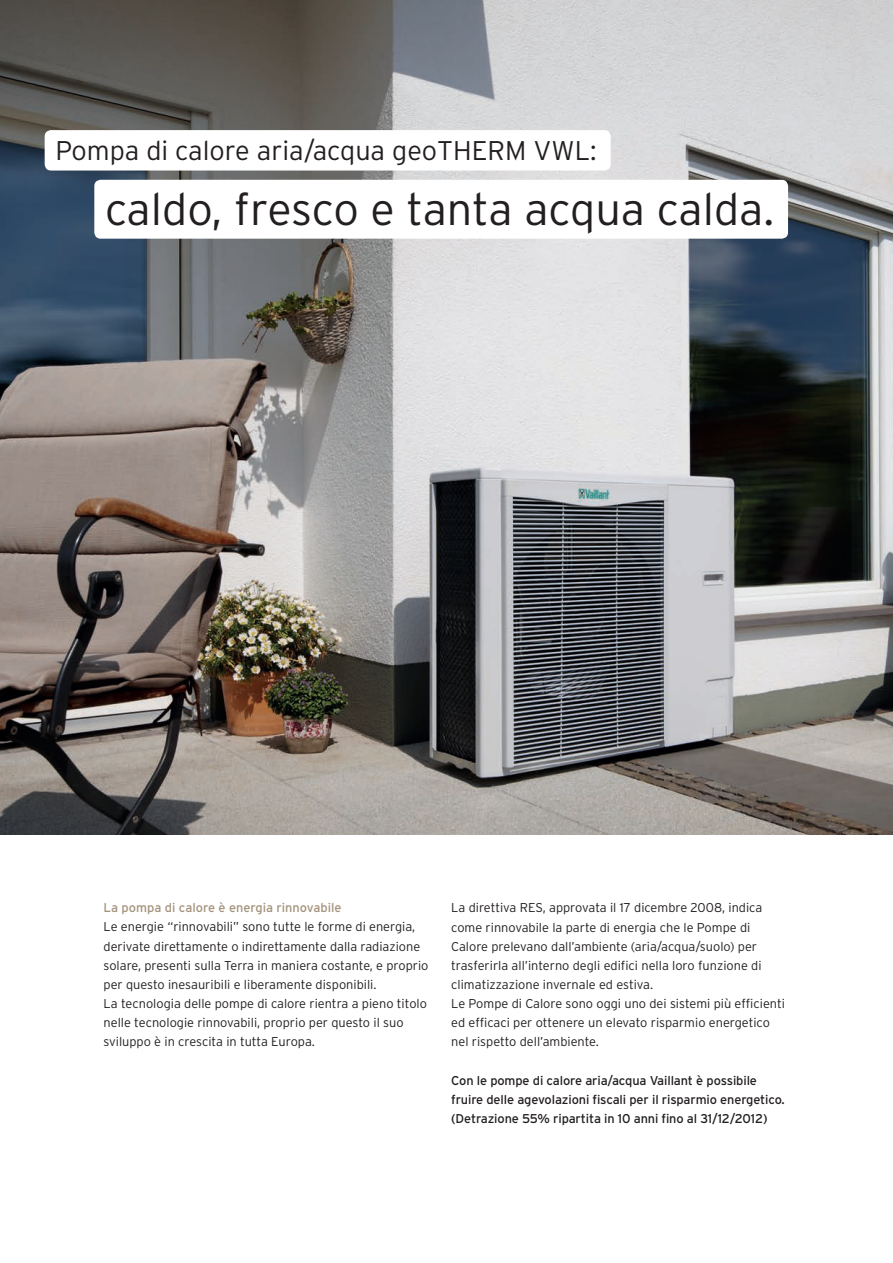
<style>
.page{position:relative;width:893px;height:1263px;background:#fff}
.page>*{position:absolute;margin:0;border:0;box-sizing:border-box;transform-origin:0 0}
.t1{font:300 45px "Interstate";color:#231f20}
.t2{font:300 27px "Interstate";color:#231f20}
.t3{font:300 12.75px/19.2px "Interstate OT";color:#231f20}
.t4{font:12.75px/19.2px "Interstate OT";letter-spacing:-.01em;color:#231f20}
.t5{font:12.75px "Interstate OT";color:#a3927b}
</style>
<div class="page">
<img style="left:0;top:0;width:892px;height:834px">
<div style="left:45px;top:130px;width:565px;height:40px;background:#fff;border-radius:6px"></div>
<div style="left:94px;top:180px;width:693px;height:58px;background:#fff;border-radius:6px"></div>
<h2 class="t2" style="left:55px;top:135px;width:542px">Pompa di calore aria/acqua geoTHERM VWL:</h2>
<h1 class="t1" style="left:105px;top:184px;width:670px">caldo, fresco e tanta acqua calda.</h1>
<p class="t5" style="left:103px;top:900px;width:239px">La pompa di calore è energia rinnovabile</p>
<p class="t3" style="left:103px;top:917px;width:326px">Le energie “rinnovabili” sono tutte le forme di energia, derivate direttamente o indirettamente dalla radiazione solare, presenti sulla Terra in maniera costante, e proprio per questo inesauribili e liberamente disponibili.<br>La tecnologia delle pompe di calore rientra a pieno titolo nelle tecnologie rinnovabili, proprio per questo il suo sviluppo è in crescita in tutta Europa.</p>
<p class="t3" style="left:451px;top:897px;width:335px">La direttiva RES, approvata il 17 dicembre 2008, indica come rinnovabile la parte di energia che le Pompe di Calore prelevano dall’ambiente (aria/acqua/suolo) per trasferirla all’interno degli edifici nella loro funzione di climatizzazione invernale ed estiva.<br>Le Pompe di Calore sono oggi uno dei sistemi più efficienti ed efficaci per ottenere un elevato risparmio energetico nel rispetto dell’ambiente.</p>
<p class="t4" style="left:451px;top:1070px;width:335px">Con le pompe di calore aria/acqua Vaillant è possibile fruire delle agevolazioni fiscali per il risparmio energetico. (Detrazione 55% ripartita in 10 anni fino al 31/12/2012)</p>
</div>
